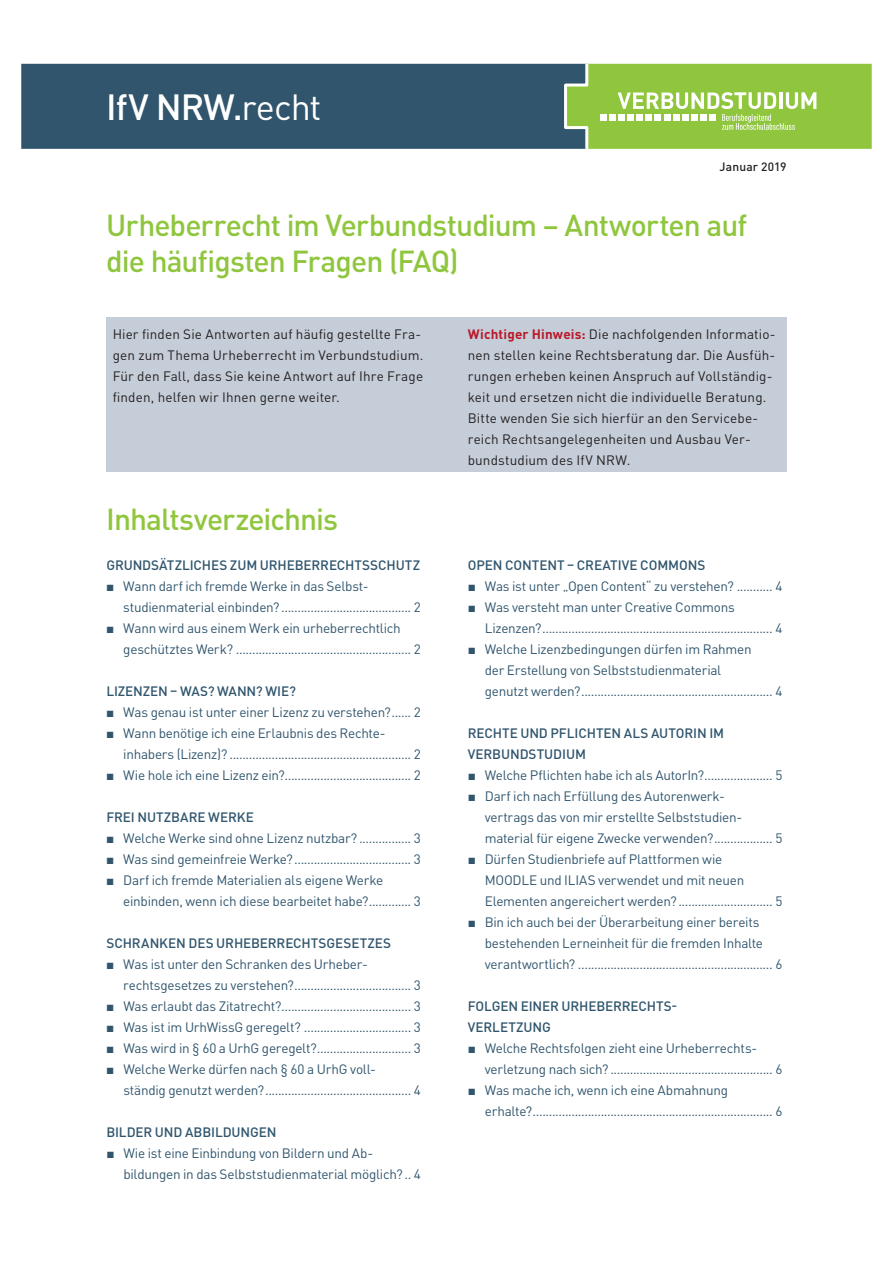
<style>
.page{position:relative;width:893px;height:1263px;background:#fff}
.page>*{position:absolute;margin:0;border:0;box-sizing:border-box;transform-origin:0 0}
.t1{font:500 36px "DINOT";letter-spacing:-.025em;color:#fff}
.t2{font:500 30px/36px "DINOT";letter-spacing:-.03em;color:#8fc63e}
.t3{font:13.5px/21px "DINOT";letter-spacing:-.02em;color:#30556d}
.t4{font:13.5px/21px "DINOT";letter-spacing:.01em;color:#231f20}
.t5{font:500 13.5px/21px "DINOT";letter-spacing:-.01em;color:#30556d}
.t6{font:500 12px "DINOT";letter-spacing:.015em;color:#231f20}
.s1{font-weight:400}
.s2{font-weight:700;color:#b91929}
.s3{font-family:"Arial"}
</style>
<div class="page">
<div style="left:21px;top:64px;width:542px;height:85px;background:#30556d"></div>
<svg style="left:563px;top:63px;width:309px;height:86px;background:#96c753"></svg>
<div style="left:645px;top:114px;width:7px;height:7px;background:#fff"></div>
<div style="left:664px;top:114px;width:6px;height:7px;background:#fff"></div>
<div style="left:636px;top:114px;width:7px;height:7px;background:#fff"></div>
<div style="left:655px;top:114px;width:6px;height:7px;background:#fff"></div>
<div style="left:682px;top:114px;width:7px;height:7px;background:#fff"></div>
<div style="left:701px;top:114px;width:6px;height:7px;background:#fff"></div>
<div style="left:673px;top:114px;width:6px;height:7px;background:#fff"></div>
<div style="left:691px;top:114px;width:7px;height:7px;background:#fff"></div>
<div style="left:709px;top:114px;width:7px;height:7px;background:#fff"></div>
<div style="left:609px;top:114px;width:6px;height:7px;background:#fff"></div>
<div style="left:618px;top:114px;width:7px;height:7px;background:#fff"></div>
<div style="left:627px;top:114px;width:7px;height:7px;background:#fff"></div>
<div style="left:600px;top:114px;width:6px;height:7px;background:#fff"></div>
<div style="left:106px;top:318px;width:681px;height:154px;background:#c5cdd8"></div>
<h1 class="t1" style="left:106px;top:82px;width:217px">IfV NRW.<span class="s1">recht</span></h1>
<p class="t6" style="left:720px;top:158px;width:69px">Januar 2019</p>
<h2 class="t2" style="left:106px;top:205px;width:642px">Urheberrecht im Verbundstudium – Antworten auf die häufigsten Fragen (FAQ)</h2>
<p class="t4" style="left:113px;top:323px;width:312px">Hier finden Sie Antworten auf häufig gestellte Fra&shy;gen zum Thema Urheberrecht im Verbundstudium.<br>Für den Fall, dass Sie keine Antwort auf Ihre Frage finden, helfen wir Ihnen gerne weiter.</p>
<p class="t4" style="left:468px;top:323px;width:309px"><span class="s2">Wichtiger Hinweis:</span> Die nachfolgenden Informatio&shy;nen stellen keine Rechtsberatung dar. Die Ausfüh&shy;rungen erheben keinen Anspruch auf Vollständig&shy;keit und ersetzen nicht die individuelle Beratung.<br>Bitte wenden Sie sich hierfür an den Servicebe&shy;reich Rechtsangelegenheiten und Ausbau Ver&shy;bundstudium des IfV NRW.</p>
<h2 class="t2" style="left:106px;top:499px;width:233px">Inhaltsverzeichnis</h2>
<p class="t5" style="left:106px;top:554px;width:315px">GRUNDSÄTZLICHES ZUM URHEBERRECHTSSCHUTZ</p>
<p class="t3" style="left:123px;top:575px;width:299px;text-indent:-17px"><span class="s3">■</span> Wann darf ich fremde Werke in das Selbst&shy;studienmaterial einbinden? ........................................ 2</p>
<p class="t3" style="left:123px;top:617px;width:299px;text-indent:-17px"><span class="s3">■</span> Wann wird aus einem Werk ein urheberrechtlich geschütztes Werk? ...................................................... 2</p>
<p class="t5" style="left:106px;top:680px;width:191px">LIZENZEN – WAS? WANN? WIE?</p>
<p class="t3" style="left:106px;top:701px;width:316px"><span class="s3">■</span> Was genau ist unter einer Lizenz zu verstehen?...... 2</p>
<p class="t3" style="left:123px;top:722px;width:299px;text-indent:-17px"><span class="s3">■</span> Wann benötige ich eine Erlaubnis des Rechte&shy;inhabers (Lizenz)? ........................................................ 2</p>
<p class="t3" style="left:106px;top:764px;width:316px"><span class="s3">■</span> Wie hole ich eine Lizenz ein?....................................... 2</p>
<p class="t5" style="left:106px;top:806px;width:149px">FREI NUTZBARE WERKE</p>
<p class="t3" style="left:106px;top:827px;width:316px"><span class="s3">■</span> Welche Werke sind ohne Lizenz nutzbar? ................ 3</p>
<p class="t3" style="left:106px;top:848px;width:316px"><span class="s3">■</span> Was sind gemeinfreie Werke?.................................... 3</p>
<p class="t3" style="left:123px;top:869px;width:299px;text-indent:-17px"><span class="s3">■</span> Darf ich fremde Materialien als eigene Werke einbinden, wenn ich diese bearbeitet habe?............. 3</p>
<p class="t5" style="left:106px;top:932px;width:286px">SCHRANKEN DES URHEBERRECHTSGESETZES</p>
<p class="t3" style="left:123px;top:953px;width:299px;text-indent:-17px"><span class="s3">■</span> Was ist unter den Schranken des Urheber&shy;rechtsgesetzes zu verstehen?.................................... 3</p>
<p class="t3" style="left:106px;top:995px;width:316px"><span class="s3">■</span> Was erlaubt das Zitatrecht?........................................ 3</p>
<p class="t3" style="left:106px;top:1016px;width:316px"><span class="s3">■</span> Was ist im UrhWissG geregelt? ................................. 3</p>
<p class="t3" style="left:106px;top:1037px;width:316px"><span class="s3">■</span> Was wird in § 60 a UrhG geregelt?............................. 3</p>
<p class="t3" style="left:123px;top:1058px;width:299px;text-indent:-17px"><span class="s3">■</span> Welche Werke dürfen nach § 60 a UrhG voll&shy;ständig genutzt werden?............................................. 4</p>
<p class="t5" style="left:106px;top:1121px;width:172px">BILDER UND ABBILDUNGEN</p>
<p class="t3" style="left:123px;top:1142px;width:299px;text-indent:-17px"><span class="s3">■</span> Wie ist eine Einbindung von Bildern und Ab&shy;bildungen in das Selbststudienmaterial möglich? .. 4</p>
<p class="t5" style="left:468px;top:554px;width:239px">OPEN CONTENT – CREATIVE COMMONS</p>
<p class="t3" style="left:468px;top:575px;width:316px"><span class="s3">■</span> Was ist unter „Open Content“ zu verstehen? ........... 4</p>
<p class="t3" style="left:485px;top:596px;width:299px;text-indent:-17px"><span class="s3">■</span> Was versteht man unter Creative Commons<br>Lizenzen?....................................................................... 4</p>
<p class="t3" style="left:485px;top:638px;width:299px;text-indent:-17px"><span class="s3">■</span> Welche Lizenzbedingungen dürfen im Rahmen<br>der Erstellung von Selbststudienmaterial<br>genutzt werden?........................................................... 4</p>
<p class="t5" style="left:468px;top:722px;width:258px">RECHTE UND PFLICHTEN ALS AUTORIN IM<br>VERBUNDSTUDIUM</p>
<p class="t3" style="left:468px;top:764px;width:316px"><span class="s3">■</span> Welche Pflichten habe ich als AutorIn?..................... 5</p>
<p class="t3" style="left:485px;top:785px;width:299px;text-indent:-17px"><span class="s3">■</span> Darf ich nach Erfüllung des Autorenwerk-<br>vertrags das von mir erstellte Selbststudien&shy;material für eigene Zwecke verwenden?.................. 5</p>
<p class="t3" style="left:485px;top:848px;width:299px;text-indent:-17px"><span class="s3">■</span> Dürfen Studienbriefe auf Plattformen wie<br>MOODLE und ILIAS verwendet und mit neuen<br>Elementen angereichert werden?............................. 5</p>
<p class="t3" style="left:485px;top:911px;width:299px;text-indent:-17px"><span class="s3">■</span> Bin ich auch bei der Überarbeitung einer bereits bestehenden Lerneinheit für die fremden Inhalte verantwortlich? ............................................................ 6</p>
<p class="t5" style="left:468px;top:995px;width:211px">FOLGEN EINER URHEBERRECHTS-<br>VERLETZUNG</p>
<p class="t3" style="left:485px;top:1037px;width:299px;text-indent:-17px"><span class="s3">■</span> Welche Rechtsfolgen zieht eine Urheberrechts&shy;verletzung nach sich? .................................................. 6</p>
<p class="t3" style="left:485px;top:1079px;width:299px;text-indent:-17px"><span class="s3">■</span> Was mache ich, wenn ich eine Abmahnung erhalte?.......................................................................... 6</p>
</div>
